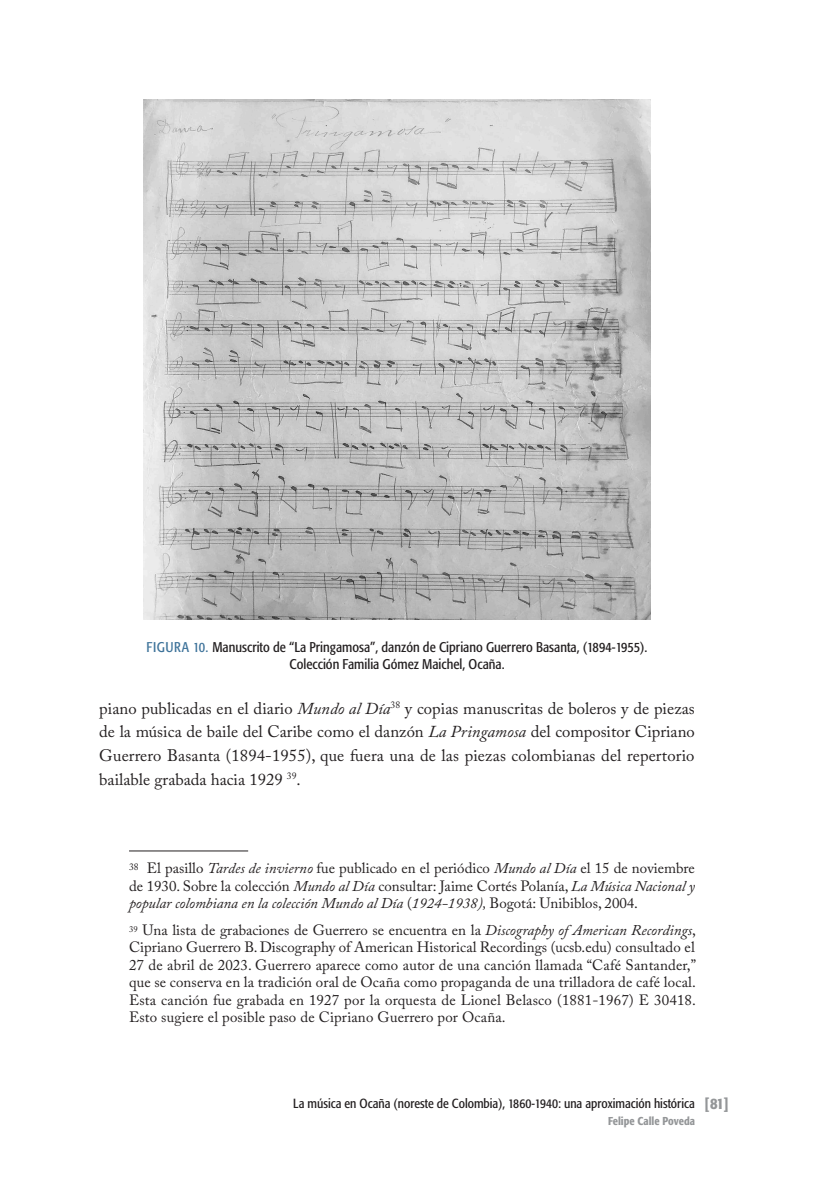
<style>
.page{position:relative;width:819px;height:1191px;background:#fff}
.page>*{position:absolute;margin:0;border:0;box-sizing:border-box;transform-origin:0 0}
.ART_Texto{font:16.62px/23.6px "Adobe Caslon Pro";color:#231f20;text-align:justify}
.t1{font:500 condensed 15.75px "Formata";color:#949698}
.ART_Notas{font:14.88px/17.5px "Adobe Caslon Pro";letter-spacing:.01em;color:#231f20;text-align:justify}
.ART_notas_filete{font:14.88px/17.5px "Adobe Caslon Pro";color:#231f20;text-align:justify}
.ART_Pie_de_foto{font:condensed 14px "Formata";color:#231f20}
.ART_Pie_de_foto_2{font:condensed 14px "Formata";color:#231f20}
.t2{font:condensed 13.12px "Formata";color:#231f20}
.t3{font:500 condensed 11.38px "Formata";color:#949698}
.s1{color:#3e739a}
.s2{font-style:italic}
</style>
<div class="page">
<hr style="left:129px;top:850px;width:119px;height:1px;background:#231f20">
<img style="left:144px;top:99px;width:506px;height:520px">
<p class="ART_Pie_de_foto" style="left:147px;top:639px;width:502px"><span class="s1">FIGURA 10.</span> Manuscrito de “La Pringamosa”, danzón de Cipriano Guerrero Basanta, (1894-1955).</p>
<p class="ART_Pie_de_foto_2" style="left:289px;top:656px;width:216px">Colección Familia Gómez Maichel, Ocaña.</p>
<p class="ART_Texto" style="left:99px;top:696px;width:597px">piano publicadas en el diario <span class="s2">Mundo al Día</span><sup>38</sup> y copias manuscritas de boleros y de piezas de la música de baile del Caribe como el danzón <span class="s2">La Pringamosa</span> del compositor Cipriano Guerrero Basanta (1894-1955), que fuera una de las piezas colombianas del repertorio bailable grabada hacia 1929 <sup>39</sup>.</p>
<p class="ART_notas_filete" style="left:129px;top:859px;width:567px"><sup>38</sup> El pasillo <span class="s2">Tardes de invierno</span> fue publicado en el periódico <span class="s2">Mundo al Día</span> el 15 de noviembre de 1930. Sobre la colección <span class="s2">Mundo al Día</span> consultar: Jaime Cortés Polanía, <span class="s2">La Música Nacional y popular colombiana en la colección Mundo al Día</span> (<span class="s2">1924-1938),</span> Bogotá: Unibiblos, 2004.</p>
<p class="ART_Notas" style="left:129px;top:921px;width:568px"><sup>39</sup> Una lista de grabaciones de Guerrero se encuentra en la <span class="s2">Discography of American Recordings</span>, Cipriano Guerrero B. Discography of American Historical Recordings (ucsb.edu) consultado el 27 de abril de 2023. Guerrero aparece como autor de una canción llamada “Café Santander,” que se conserva en la tradición oral de Ocaña como propaganda de una trilladora de café local.<br>Esta canción fue grabada en 1927 por la orquesta de Lionel Belasco (1881-1967) E 30418.<br>Esto sugiere el posible paso de Cipriano Guerrero por Ocaña.</p>
<p class="t2" style="left:293px;top:1096px;width:403px">La música en Ocaña (noreste de Colombia), 1860-1940: una aproximación histórica</p>
<p class="t3" style="left:608px;top:1113px;width:88px">Felipe Calle Poveda</p>
<p class="t1" style="left:704px;top:1094px;width:26px">[81]</p>
</div>
